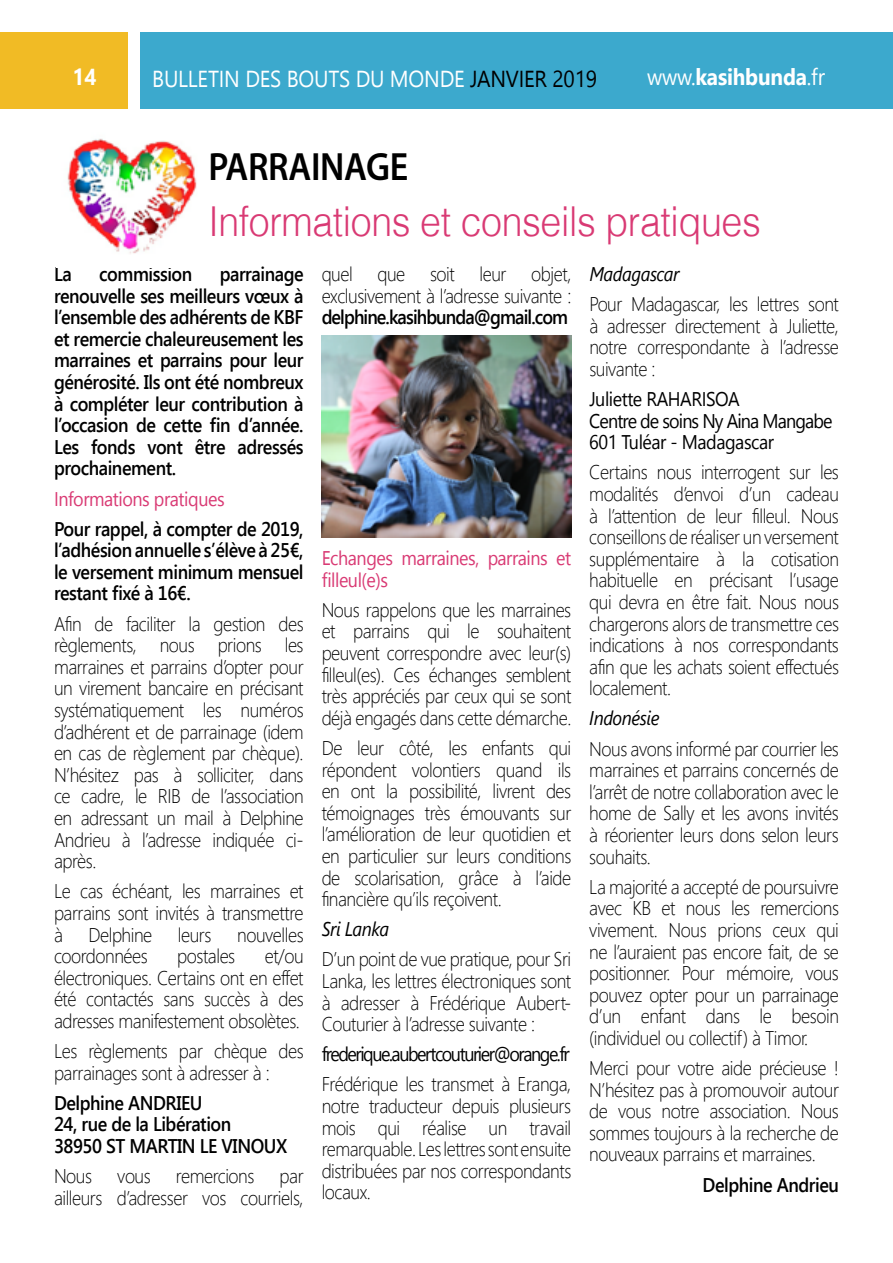
<style>
.page{position:relative;width:893px;height:1263px;background:#fff}
.page>*{position:absolute;margin:0;border:0;box-sizing:border-box;transform-origin:0 0}
.t1{font:300 41.25px "Helvetica";letter-spacing:-.01em;color:#d93a74;scale:.91 1}
.t2{font:600 39.6px "Myriad Pro";letter-spacing:-.01em;color:#000;scale:.91 1}
.t3{font:23.1px "Segoe UI";letter-spacing:-.01em;color:#fff;scale:.91 1}
.t4{font:700 23.1px "Segoe UI";letter-spacing:-.01em;color:#fff;scale:.91 1}
.t5{font:300 19.8px/21.6px "Segoe UI";letter-spacing:-.025em;color:#000;text-align:justify;scale:.91 1}
.t6{font:600 19.8px/21.6px "Segoe UI";letter-spacing:-.025em;color:#000;text-align:justify;scale:.91 1}
.t7{font:19.8px/21.6px "Segoe UI";letter-spacing:-.025em;color:#000;scale:.91 1}
.t8{font:19.8px/21.6px "Segoe UI";letter-spacing:-.025em;color:#d93a74;scale:.91 1}
.t9{font:19.8px "Segoe UI";letter-spacing:-.08em;color:#000;scale:.91 1}
.t10{font:600 19.8px "Segoe UI";letter-spacing:-.05em;color:#000;scale:.91 1}
.t11{font:italic 19.8px "Segoe UI";letter-spacing:-.025em;color:#000;scale:.91 1}
.s1{font-weight:400}
.s2{color:#000}
</style>
<div class="page">
<div style="left:0;top:32px;width:128px;height:76px;background:#f1bb25"></div>
<div style="left:140px;top:32px;width:753px;height:76px;background:#3ca9cd"></div>
<img style="left:67px;top:138px;width:130px;height:116px">
<img style="left:322px;top:336px;width:249px;height:201px">
<p class="t4" style="left:73px;top:59px;width:28px">14</p>
<p class="t4" style="left:647px;top:59px;width:197px"><span class="s1">www.</span>kasihbunda<span class="s1">.fr</span></p>
<p class="t3" style="left:152px;top:60px;width:490px">BULLETIN DES BOUTS DU MONDE <span class="s2">JANVIER 2019</span></p>
<h2 class="t2" style="left:208px;top:142px;width:221px">PARRAINAGE</h2>
<h1 class="t1" style="left:208px;top:187px;width:609px">Informations et conseils pratiques</h1>
<p class="t6" style="left:54px;top:262px;width:276px;text-indent:166px">parrainage renouvelle ses meilleurs vœux à l’ensemble des adhérents de KBF et remercie chaleureusement les marraines et parrains pour leur générosité. Ils ont été nombreux à compléter leur contribution à l’occasion de cette fin d’année.<br>Les fonds vont être adressés prochainement.</p>
<p class="t8" style="left:54px;top:487px;width:189px">Informations pratiques</p>
<p class="t6" style="left:54px;top:517px;width:276px">Pour rappel, à compter de 2019, l’adhésion annuelle s’élève à 25€, le versement minimum mensuel restant fixé à 16€.</p>
<p class="t5" style="left:54px;top:612px;width:276px">Afin de faciliter la gestion des règlements, nous prions les marraines et parrains d’opter pour un virement bancaire en précisant systématiquement les numéros d’adhérent et de parrainage (idem en cas de règlement par chèque).<br>N’hésitez pas à solliciter, dans ce cadre, le RIB de l’association en adressant un mail à Delphine Andrieu à l’adresse indiquée ci&shy;après.</p>
<p class="t5" style="left:54px;top:879px;width:276px">Le cas échéant, les marraines et parrains sont invités à transmettre à</p>
<p class="t6" style="left:54px;top:262px;width:21px">La</p>
<p class="t6" style="left:99px;top:262px;width:104px">commission</p>
<p class="t5" style="left:88px;top:923px;width:72px">Delphine</p>
<p class="t5" style="left:178px;top:923px;width:39px">leurs</p>
<p class="t5" style="left:237px;top:923px;width:75px">nouvelles</p>
<p class="t5" style="left:54px;top:944px;width:105px">coordonnées</p>
<p class="t5" style="left:177px;top:944px;width:65px">postales</p>
<p class="t5" style="left:54px;top:944px;width:276px;text-indent:211px">et/ou électroniques. Certains ont en effet été contactés sans succès à des adresses manifestement obsolètes.</p>
<p class="t5" style="left:54px;top:1039px;width:276px">Les règlements par chèque des parrainages sont à adresser à :</p>
<p class="t6" style="left:54px;top:1091px;width:258px;text-align:left">Delphine ANDRIEU<br>24, rue de la Libération<br>38950 ST MARTIN LE VINOUX</p>
<p class="t5" style="left:54px;top:1164px;width:43px">Nous</p>
<p class="t5" style="left:117px;top:1164px;width:38px">vous</p>
<p class="t5" style="left:176px;top:1164px;width:88px">remercions</p>
<p class="t5" style="left:54px;top:1164px;width:276px;text-align:right">par<br>ailleurs d’adresser vos courriels,</p>
<p class="t5" style="left:322px;top:262px;width:276px">quel que soit leur objet, exclusivement à l’adresse suivante :</p>
<p class="t10" style="left:322px;top:303px;width:272px">delphine.kasihbunda@gmail.com</p>
<p class="t8" style="left:322px;top:547px;width:276px">Echanges marraines, parrains et filleul(e)s</p>
<p class="t5" style="left:322px;top:598px;width:276px">Nous rappelons que les marraines et parrains qui le souhaitent peuvent correspondre avec leur(s) filleul(es). Ces échanges semblent très appréciés par ceux qui se sont déjà engagés dans cette démarche.</p>
<p class="t5" style="left:322px;top:736px;width:276px">De leur côté, les enfants qui répondent volontiers quand ils en ont la possibilité, livrent des témoignages très émouvants sur l’amélioration de leur quotidien et en particulier sur leurs conditions de scolarisation, grâce à l’aide financière qu’ils reçoivent.</p>
<p class="t11" style="left:322px;top:915px;width:76px">Sri Lanka</p>
<p class="t5" style="left:322px;top:947px;width:276px">D’un point de vue pratique, pour Sri Lanka, les lettres électroniques sont à adresser à Frédérique Aubert-Couturier à l’adresse suivante :</p>
<p class="t9" style="left:322px;top:1038px;width:274px">frederique.aubertcouturier@orange.fr</p>
<p class="t5" style="left:322px;top:1072px;width:276px">Frédérique les transmet à Eranga, notre traducteur depuis plusieurs mois qui réalise un travail remarquable. Les lettres sont ensuite distribuées par nos correspondants locaux.</p>
<p class="t11" style="left:589px;top:260px;width:101px">Madagascar</p>
<p class="t5" style="left:589px;top:292px;width:276px">Pour Madagascar, les lettres sont à adresser directement à Juliette, notre correspondante à l’adresse suivante :</p>
<p class="t7" style="left:589px;top:388px;width:269px">Juliette RAHARISOA<br>Centre de soins Ny Aina Mangabe<br>601 Tuléar - Madagascar</p>
<p class="t5" style="left:589px;top:461px;width:276px">Certains nous interrogent sur les modalités d’envoi d’un cadeau à l’attention de leur filleul. Nous conseillons de réaliser un versement supplémentaire à la cotisation habituelle en précisant l’usage qui devra en être fait. Nous nous chargerons alors de transmettre ces indications à nos correspondants afin que les achats soient effectués localement.</p>
<p class="t11" style="left:589px;top:705px;width:79px">Indonésie</p>
<p class="t5" style="left:589px;top:737px;width:276px">Nous avons informé par courrier les marraines et parrains concernés de l’arrêt de notre collaboration avec le home de Sally et les avons invités à réorienter leurs dons selon leurs souhaits.</p>
<p class="t5" style="left:589px;top:875px;width:276px">La majorité a accepté de poursuivre avec KB et nous les remercions vivement. Nous prions ceux qui ne l’auraient pas encore fait, de se positionner. Pour mémoire, vous pouvez opter pour un parrainage d’un enfant dans le besoin (individuel ou collectif) à Timor.</p>
<p class="t5" style="left:589px;top:1056px;width:276px">Merci pour votre aide précieuse !<br>N’hésitez pas à promouvoir autour de vous notre association. Nous sommes toujours à la recherche de nouveaux parrains et marraines.</p>
<p class="t6" style="left:703px;top:1173px;width:151px">Delphine Andrieu</p>
</div>
